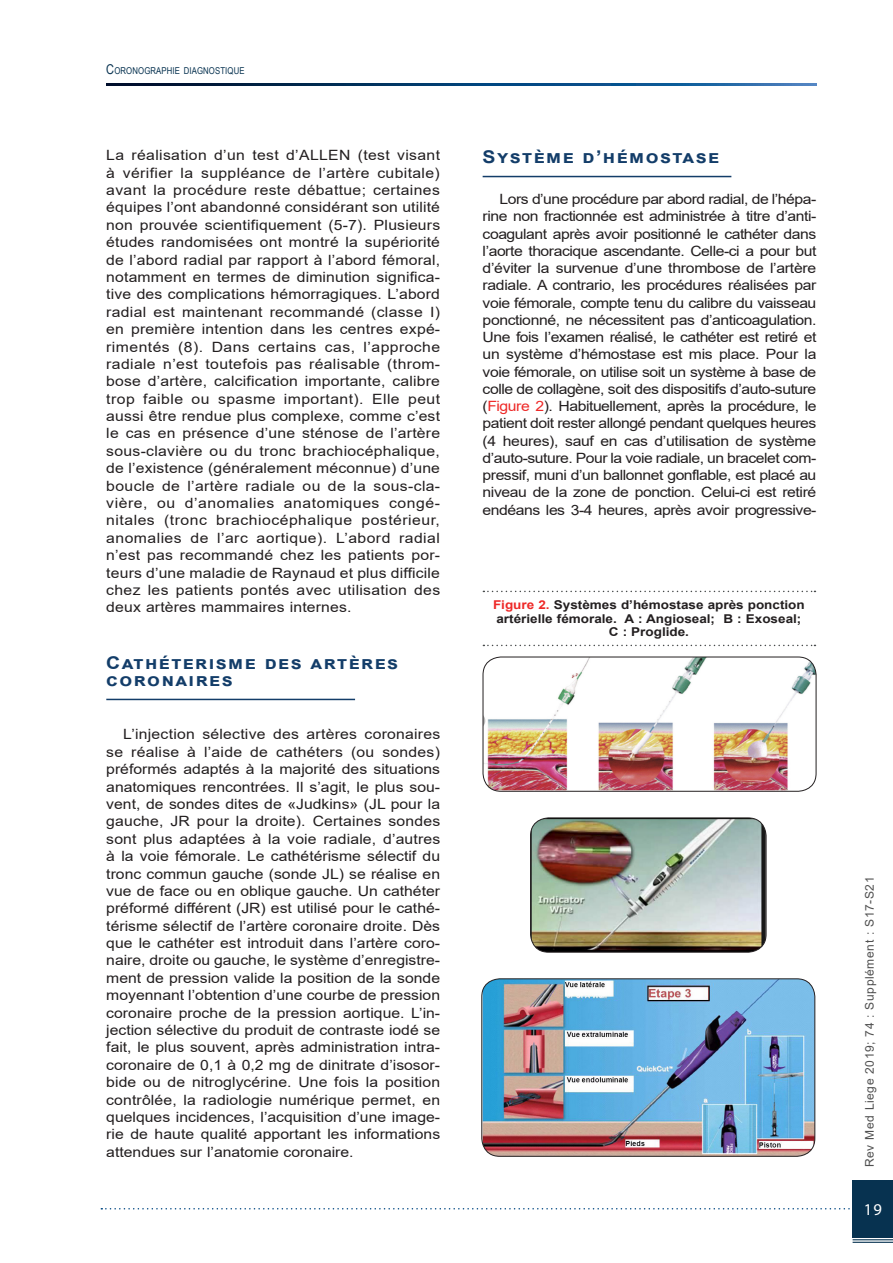
<style>
.page{position:relative;width:893px;height:1263px;background:#fff}
.page>*{position:absolute;margin:0;border:0;box-sizing:border-box;transform-origin:0 0}
.Titre_1_2018{font:700 17.55px/16.6px "Arial";letter-spacing:.075em;color:#133d69;scale:1.11 1}
.t1{font:16.5px "Myriad Pro";color:#fff}
.Texte_2018{font:14.1px/17.4px "Arial";color:#231f20;text-align:justify;scale:1.11 1}
.Légendes_Tab_et_Fig{font:700 12.15px/13.5px "Arial";color:#231f20;text-align:center;scale:1.11 1}
.t2{font:12px "Arial";letter-spacing:.05em;color:#505050}
.t3{font:9.45px "Arial Narrow";letter-spacing:.015em;color:#073250}
.s1{font-size:13.5px}
.s2{color:#ee2928}
</style>
<div class="page">
<svg style="left:101px;top:1208px;width:752px;height:1px"></svg>
<div style="left:853px;top:1180px;width:40px;height:57px;background:#073250"></div>
<hr style="left:853px;top:1239px;width:40px;height:1px;background:#073250">
<hr style="left:853px;top:1242px;width:40px;height:1px;background:#073250">
<svg style="left:106px;top:84px;width:710px;height:1px"></svg>
<hr style="left:106px;top:699px;width:249px;height:1px;background:#133d69">
<hr style="left:483px;top:176px;width:248px;height:1px;background:#133d69">
<svg style="left:483px;top:591px;width:332px;height:1px"></svg>
<svg style="left:483px;top:645px;width:332px;height:1px"></svg>
<img style="left:483px;top:657px;width:333px;height:134px">
<div style="left:483px;top:657px;width:333px;height:135px;border:1px solid #231f20;border-radius:18px"></div>
<img style="left:531px;top:818px;width:235px;height:134px">
<div style="left:530px;top:817px;width:236px;height:135px;border:1px solid #231f20;border-radius:18px"></div>
<img style="left:483px;top:979px;width:332px;height:177px">
<div style="left:481px;top:978px;width:334px;height:179px;border:1px solid #231f20;border-radius:18px"></div>
<p class="t3" style="left:106px;top:63px;width:140px"><span class="s1">C</span>ORONOGRAPHIE DIAGNOSTIQUE</p>
<p class="Texte_2018" style="left:106px;top:147px;width:302px">La réalisation d’un test d’ALLEN (test visant à vérifier la suppléance de l’artère cubitale) avant la procédure reste débattue; certaines équipes l’ont abandonné considérant son utilité non prouvée scientifiquement (5-7). Plusieurs études randomisées ont montré la supériorité de l’abord radial par rapport à l’abord fémoral, notamment en termes de diminution significa&shy;tive des complications hémorragiques. L’abord radial est maintenant recommandé (classe I) en première intention dans les centres expé&shy;rimentés (8). Dans certains cas, l’approche radiale n’est toutefois pas réalisable (throm&shy;bose d’artère, calcification importante, calibre trop faible ou spasme important). Elle peut aussi être rendue plus complexe, comme c’est le cas en présence d’une sténose de l’artère sous-clavière ou du tronc brachiocéphalique, de l’existence (généralement méconnue) d’une boucle de l’artère radiale ou de la sous-cla&shy;vière, ou d’anomalies anatomiques congé&shy;nitales (tronc brachiocéphalique postérieur, anomalies de l’arc aortique). L’abord radial n’est pas recommandé chez les patients por&shy;teurs d’une maladie de Raynaud et plus difficile chez les patients pontés avec utilisation des deux artères mammaires internes.</p>
<p class="Titre_1_2018" style="left:106px;top:655px;width:264px">Cathéterisme des artères coronaires</p>
<p class="Texte_2018" style="left:106px;top:726px;width:302px;text-indent:17px">L’injection sélective des artères coronaires se réalise à l’aide de cathéters (ou sondes) préformés adaptés à la majorité des situations anatomiques rencontrées. Il s’agit, le plus sou&shy;vent, de sondes dites de «Judkins» (JL pour la gauche, JR pour la droite). Certaines sondes sont plus adaptées à la voie radiale, d’autres à la voie fémorale. Le cathétérisme sélectif du tronc commun gauche (sonde JL) se réalise en vue de face ou en oblique gauche. Un cathéter préformé différent (JR) est utilisé pour le cathé&shy;térisme sélectif de l’artère coronaire droite. Dès que le cathéter est introduit dans l’artère coro&shy;naire, droite ou gauche, le système d’enregistre&shy;ment de pression valide la position de la sonde moyennant l’obtention d’une courbe de pression coronaire proche de la pression aortique. L’in&shy;jection sélective du produit de contraste iodé se fait, le plus souvent, après administration intra&shy;coronaire de 0,1 à 0,2 mg de dinitrate d’isosor&shy;bide ou de nitroglycérine. Une fois la position contrôlée, la radiologie numérique permet, en quelques incidences, l’acquisition d’une image&shy;rie de haute qualité apportant les informations attendues sur l’anatomie coronaire.</p>
<p class="Titre_1_2018" style="left:483px;top:149px;width:215px">Système d’hémostase</p>
<p class="Texte_2018" style="left:483px;top:190px;width:302px;text-indent:17px">Lors d’une procédure par abord radial, de l’hépa&shy;rine non fractionnée est administrée à titre d’anti&shy;coagulant après avoir positionné le cathéter dans l’aorte thoracique ascendante. Celle-ci a pour but d’éviter la survenue d’une thrombose de l’artère radiale. A contrario, les procédures réalisées par voie fémorale, compte tenu du calibre du vaisseau ponctionné, ne nécessitent pas d’anticoagulation.<br>Une fois l’examen réalisé, le cathéter est retiré et un système d’hémostase est mis place. Pour la voie fémorale, on utilise soit un système à base de colle de collagène, soit des dispositifs d’auto-suture (<span class="s2">Figure 2</span>). Habituellement, après la procédure, le patient doit rester allongé pendant quelques heures (4 heures), sauf en cas d’utilisation de système d’auto-suture. Pour la voie radiale, un bracelet com&shy;pressif, muni d’un ballonnet gonflable, est placé au niveau de la zone de ponction. Celui-ci est retiré endéans les 3-4 heures, après avoir progressive-</p>
<p class="Légendes_Tab_et_Fig" style="left:493px;top:598px;width:282px"><span class="s2">Figure 2.</span> Systèmes d’hémostase après ponction artérielle fémorale. A : Angioseal; B : Exoseal;<br>C : Proglide.</p>
<p class="t2" style="left:861px;top:1167px;width:292px;rotate:-90deg">Rev Med Liege 2019; 74 : Supplément : S17-S21</p>
<p class="t1" style="left:864px;top:1199px;width:20px">19</p>
</div>
